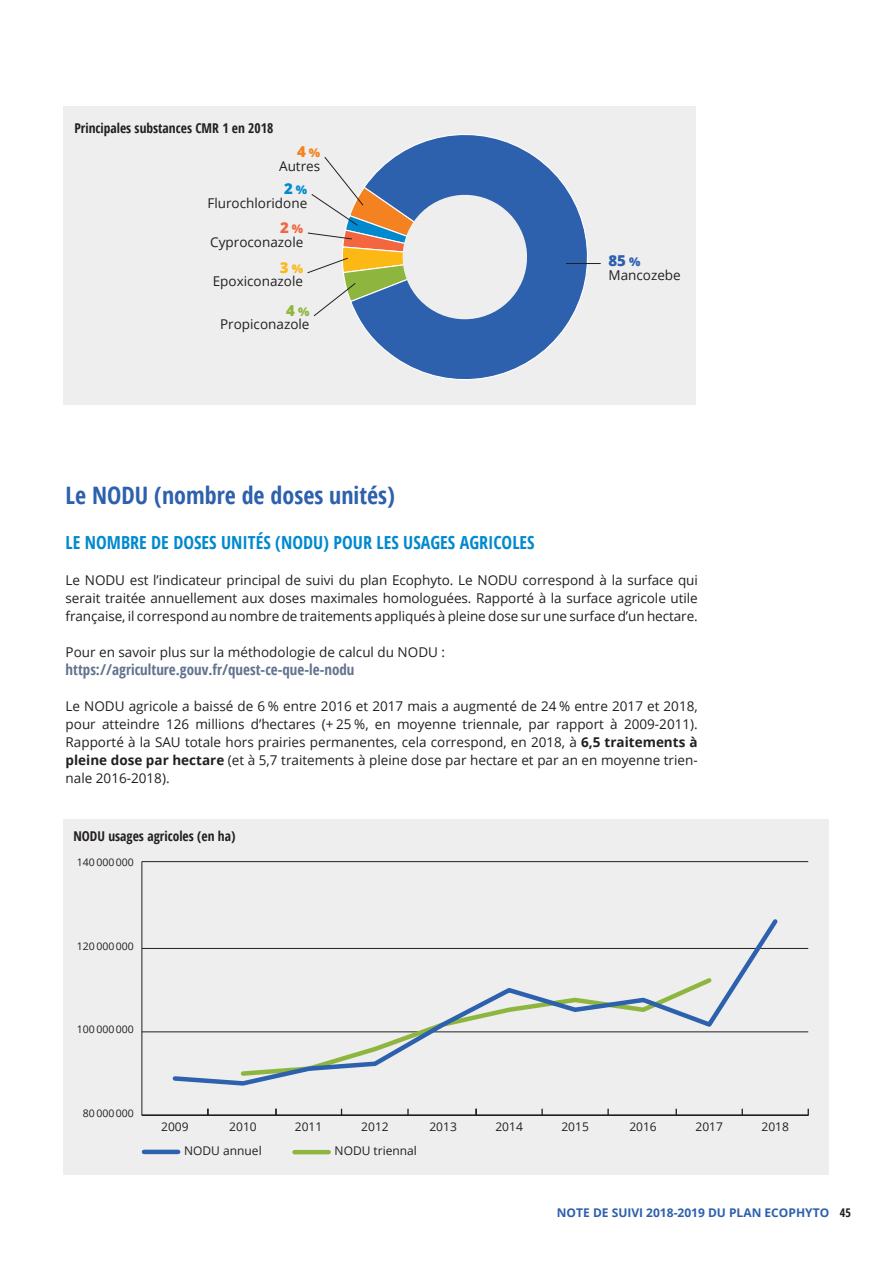
<style>
.page{position:relative;width:893px;height:1263px;background:#fff}
.page>*{position:absolute;margin:0;border:0;box-sizing:border-box;transform-origin:0 0}
.t1{font:700 condensed 24px "Open Sans";color:#2d60ad}
.t2{font:700 condensed 18px "Open Sans";color:#0089cf}
.t3{font:700 condensed 15px "Open Sans";color:#61738e}
.t4{font:800 15px "Open Sans";color:#2d60ad}
.t5{font:800 15px "Open Sans";color:#f58220}
.t6{font:800 15px "Open Sans";color:#0089cf}
.t7{font:800 15px "Open Sans";color:#f26640}
.t8{font:800 15px "Open Sans";color:#fcb814}
.t9{font:800 15px "Open Sans";color:#8eb63e}
.t10{font:13.5px/18px "Open Sans";color:#231f20;text-align:justify}
.t11{font:700 condensed 13.5px "Open Sans";color:#231f20}
.t12{font:12px "Open Sans";color:#231f20}
.t13{font:700 12px "Open Sans";color:#2d60ad}
.t14{font:10.5px "Open Sans";color:#231f20}
.s1{font-size:12px}
.s2{font-weight:700}
.s3{font-stretch:condensed;color:#231f20}
</style>
<div class="page">
<div style="left:64px;top:106px;width:632px;height:299px;background:#eeeeef"></div>
<svg style="left:365px;top:134px;width:223px;height:246px"></svg>
<hr style="left:566px;top:263px;width:35px;height:1px;background:#231f20">
<svg style="left:307px;top:156px;width:228px;height:172px"></svg>
<div style="left:64px;top:819px;width:765px;height:356px;background:#eeeeef"></div>
<hr style="left:142px;top:1115px;width:666px;height:1px;background:#231f20">
<hr style="left:142px;top:1031px;width:666px;height:1px;background:#231f20">
<hr style="left:142px;top:948px;width:666px;height:1px;background:#231f20">
<svg style="left:207px;top:1109px;width:2px;height:6px"></svg>
<svg style="left:275px;top:1109px;width:2px;height:6px"></svg>
<svg style="left:407px;top:1109px;width:2px;height:6px"></svg>
<svg style="left:541px;top:1109px;width:2px;height:6px"></svg>
<svg style="left:607px;top:1109px;width:2px;height:6px"></svg>
<svg style="left:475px;top:1109px;width:2px;height:6px"></svg>
<hr style="left:141px;top:862px;width:1px;height:253px;background:#231f20">
<hr style="left:142px;top:861px;width:666px;height:1px;background:#231f20">
<hr style="left:294px;top:1150px;width:35px;height:4px;background:#8eb63e">
<hr style="left:144px;top:1150px;width:34px;height:4px;background:#2d60ad">
<svg style="left:170px;top:919px;width:611px;height:167px"></svg>
<p class="t11" style="left:74px;top:119px;width:200px">Principales substances CMR 1 en 2018</p>
<p class="t5" style="left:297px;top:140px;width:25px">4 <span class="s1">%</span></p>
<p class="t10" style="left:279px;top:156px;width:43px">Autres</p>
<p class="t6" style="left:284px;top:177px;width:25px">2 <span class="s1">%</span></p>
<p class="t10" style="left:207px;top:194px;width:101px">Flurochloridone</p>
<p class="t7" style="left:280px;top:216px;width:25px">2 <span class="s1">%</span></p>
<p class="t10" style="left:210px;top:232px;width:95px">Cyproconazole</p>
<p class="t8" style="left:280px;top:256px;width:25px">3 <span class="s1">%</span></p>
<p class="t10" style="left:213px;top:272px;width:92px">Epoxiconazole</p>
<p class="t9" style="left:286px;top:299px;width:25px">4 <span class="s1">%</span></p>
<p class="t10" style="left:220px;top:315px;width:91px">Propiconazole</p>
<p class="t4" style="left:608px;top:249px;width:33px">85 <span class="s1">%</span></p>
<p class="t10" style="left:608px;top:265px;width:74px">Mancozebe</p>
<h1 class="t1" style="left:66px;top:479px;width:331px">Le NODU (nombre de doses unités)</h1>
<h2 class="t2" style="left:66px;top:530px;width:471px">LE NOMBRE DE DOSES UNITÉS (NODU) POUR LES USAGES AGRICOLES</h2>
<p class="t10" style="left:66px;top:571px;width:634px">Le NODU est l’indicateur principal de suivi du plan Ecophyto. Le NODU correspond à la surface qui serait traitée annuellement aux doses maximales homologuées. Rapporté à la surface agricole utile française, il correspond au nombre de traitements appliqués à pleine dose sur une surface d’un hectare.</p>
<p class="t10" style="left:66px;top:643px;width:381px">Pour en savoir plus sur la méthodologie de calcul du NODU :</p>
<p class="t3" style="left:66px;top:659px;width:290px">https://agriculture.gouv.fr/quest-ce-que-le-nodu</p>
<p class="t10" style="left:66px;top:697px;width:634px">Le NODU agricole a baissé de 6 % entre 2016 et 2017 mais a augmenté de 24 % entre 2017 et 2018, pour atteindre 126 millions d’hectares (+ 25 %, en moyenne triennale, par rapport à 2009-2011).<br>Rapporté à la SAU totale hors prairies permanentes, cela correspond, en 2018, à <span class="s2">6,5 traitements à pleine dose par hectare</span> (et à 5,7 traitements à pleine dose par hectare et par an en moyenne trien&shy;nale 2016-2018).</p>
<p class="t11" style="left:73px;top:826px;width:163px">NODU usages agricoles (en ha)</p>
<p class="t14" style="left:77px;top:855px;width:59px">140 000 000</p>
<p class="t14" style="left:77px;top:939px;width:59px">120 000 000</p>
<p class="t14" style="left:77px;top:1022px;width:59px">100 000 000</p>
<p class="t14" style="left:83px;top:1105px;width:53px">80 000 000</p>
<p class="t12" style="left:161px;top:1118px;width:29px">2009</p>
<p class="t12" style="left:229px;top:1118px;width:29px">2010</p>
<p class="t12" style="left:295px;top:1118px;width:29px">2011</p>
<p class="t12" style="left:361px;top:1118px;width:29px">2012</p>
<p class="t12" style="left:429px;top:1118px;width:29px">2013</p>
<p class="t12" style="left:495px;top:1118px;width:29px">2014</p>
<p class="t12" style="left:561px;top:1118px;width:29px">2015</p>
<p class="t12" style="left:629px;top:1118px;width:29px">2016</p>
<p class="t12" style="left:695px;top:1118px;width:29px">2017</p>
<p class="t12" style="left:761px;top:1118px;width:29px">2018</p>
<p class="t12" style="left:184px;top:1142px;width:79px">NODU annuel</p>
<p class="t12" style="left:335px;top:1142px;width:84px">NODU triennal</p>
<p class="t13" style="left:557px;top:1204px;width:296px">NOTE DE SUIVI 2018-2019 DU PLAN ECOPHYTO <span class="s3">45</span></p>
</div>
